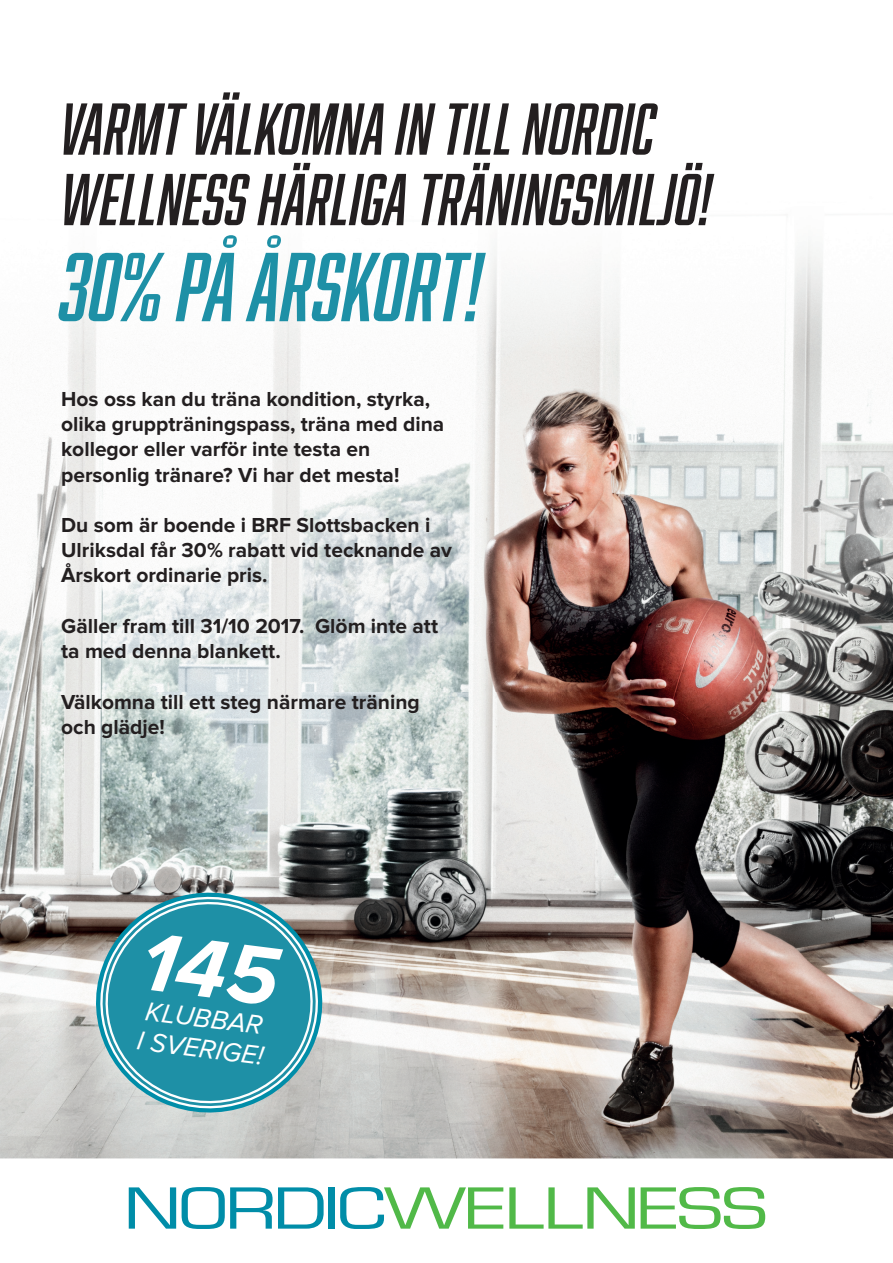
<style>
.page{position:relative;width:893px;height:1263px;background:#fff}
.page>*{position:absolute;margin:0;border:0;box-sizing:border-box;transform-origin:0 0}
.t1{font:italic 90px "Abolition Round";letter-spacing:.005em;color:#1e90a6}
.t2{font:italic 67.5px/70.5px "Abolition Round";letter-spacing:.01em;color:#231f20}
.t3{font:italic 27.3px/30.3px "Proxima Nova";color:#fff}
.t4{font:700 21px/25.2px "Proxima Nova";color:#231f20}
</style>
<div class="page">
<img style="left:0;top:246px;width:893px;height:912px">
<svg style="left:129px;top:1187px;width:47px;height:41px"></svg>
<svg style="left:182px;top:1187px;width:142px;height:42px"></svg>
<div style="left:329px;top:1187px;width:6px;height:41px;background:#008da8"></div>
<svg style="left:340px;top:1187px;width:163px;height:42px"></svg>
<svg style="left:509px;top:1187px;width:126px;height:41px"></svg>
<svg style="left:641px;top:1187px;width:124px;height:42px"></svg>
<svg style="left:80px;top:877px;width:258px;height:251px;background:#bcbbb8"></svg>
<svg style="left:83px;top:880px;width:252px;height:242px;background:#6ba5af"></svg>
<div style="left:143px;top:933px;width:140px;height:74px;background:#1e90a6"></div>
<h2 class="t2" style="left:62px;top:93px;width:652px">VARMT VÄLKOMNA IN TILL NORDIC<br>WELLNESS HÄRLIGA TRÄNINGSMILJÖ!</h2>
<h1 class="t1" style="left:61px;top:235px;width:424px">30% PÅ ÅRSKORT!</h1>
<p class="t4" style="left:61px;top:387px;width:384px">Hos oss kan du träna kondition, styrka, olika gruppträningspass, träna med dina kollegor eller varför inte testa en personlig tränare? Vi har det mesta!</p>
<p class="t4" style="left:61px;top:513px;width:392px">Du som är boende i BRF Slottsbacken i<br>Ulriksdal får 30% rabatt vid tecknande av<br>Årskort ordinarie pris.</p>
<p class="t4" style="left:61px;top:614px;width:378px">Gäller fram till 31/10 2017. Glöm inte att ta med denna blankett.</p>
<p class="t4" style="left:61px;top:689px;width:360px">Välkomna till ett steg närmare träning och glädje!</p>
<h3 class="t3" style="left:143px;top:996px;width:129px;rotate:7deg">KLUBBAR<br>I SVERIGE!</h3>
</div>
